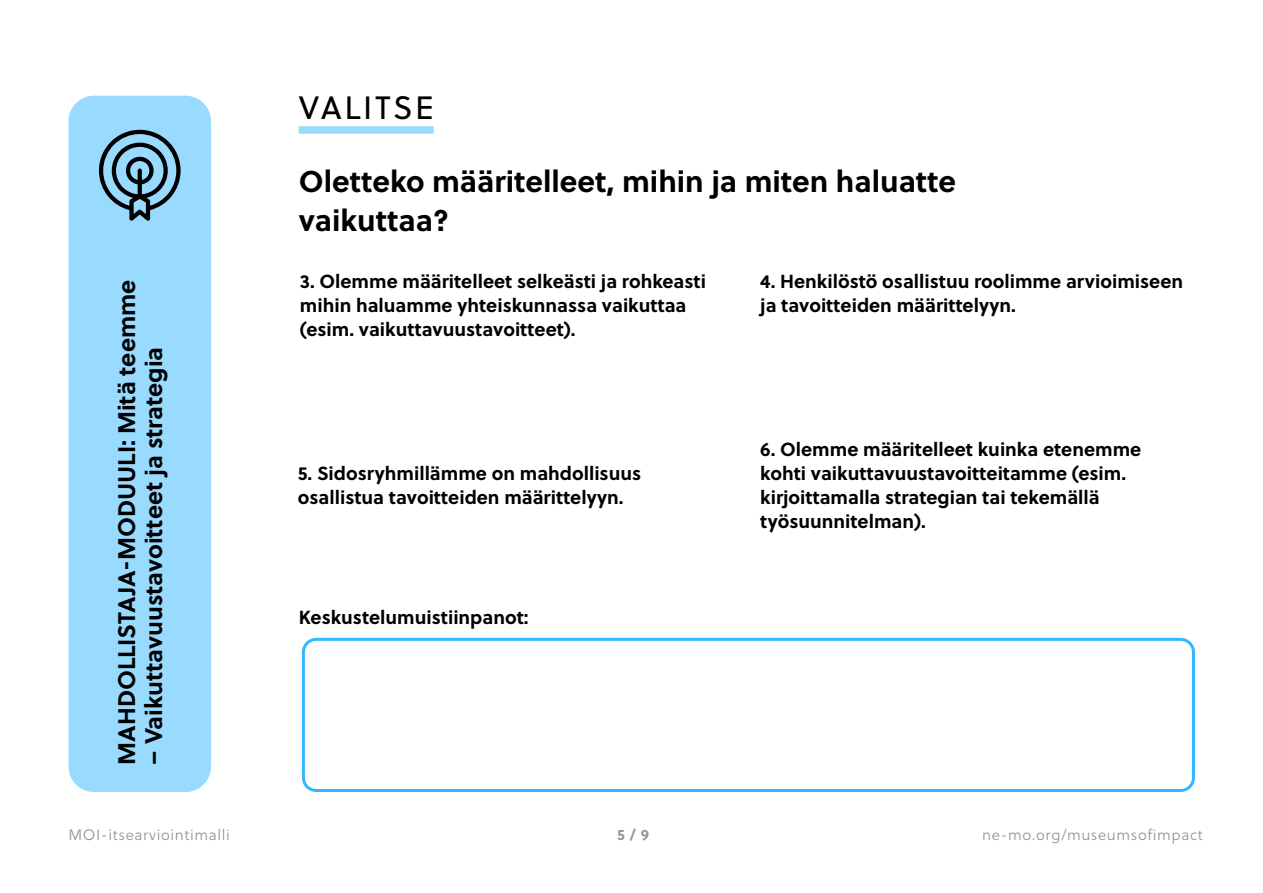
<style>
.page{position:relative;width:1263px;height:893px;background:#fff}
.page>*{position:absolute;margin:0;border:0;box-sizing:border-box;transform-origin:0 0}
.subheader_enabler{font:32.25px "Soleil";letter-spacing:.075em;color:#000}
.question_no_underline{font:700 30px/39px "Soleil";color:#000}
.t1{font:700 24px "Soleil";color:#000}
.statements{font:700 18.9px/24px "Soleil";color:#000}
.t2{font:15px "Soleil Lt";letter-spacing:.04em;color:#949494}
.t3{font:700 15px "Soleil";color:#949494}
</style>
<div class="page">
<div style="left:68px;top:96px;width:143px;height:696px;background:#99dbff;border-radius:26px"></div>
<svg style="left:99px;top:130px;width:82px;height:91px"></svg>
<div style="left:299px;top:126px;width:135px;height:8px;background:#99dbff"></div>
<div style="left:302px;top:638px;width:893px;height:154px;border:3px solid #33b7ff;border-radius:13px"></div>
<p class="subheader_enabler" style="left:299px;top:85px;width:136px">VALITSE</p>
<p class="t1" style="left:108px;top:765px;width:487px;rotate:-90deg">MAHDOLLISTAJA-MODUULI: Mitä teemme</p>
<p class="t1" style="left:135px;top:765px;width:419px;rotate:-90deg">– Vaikuttavuustavoitteet ja strategia</p>
<h3 class="question_no_underline" style="left:299px;top:160px;width:659px">Oletteko määritelleet, mihin ja miten haluatte vaikuttaa?</h3>
<p class="statements" style="left:300px;top:268px;width:408px">3. Olemme määritelleet selkeästi ja rohkeasti mihin haluamme yhteiskunnassa vaikuttaa (esim. vaikuttavuustavoitteet).</p>
<p class="statements" style="left:760px;top:268px;width:424px">4. Henkilöstö osallistuu roolimme arvioimiseen ja tavoitteiden määrittelyyn.</p>
<p class="statements" style="left:298px;top:460px;width:345px">5. Sidosryhmillämme on mahdollisuus osallistua tavoitteiden määrittelyyn.</p>
<p class="statements" style="left:299px;top:604px;width:231px">Keskustelumuistiinpanot:</p>
<p class="statements" style="left:760px;top:436px;width:383px">6. Olemme määritelleet kuinka etenemme kohti vaikuttavuustavoitteitamme (esim. kirjoittamalla strategian tai tekemällä työsuunnitelman).</p>
<p class="t2" style="left:68px;top:824px;width:163px">MOI-itsearviointimalli</p>
<p class="t3" style="left:617px;top:823px;width:34px">5 / 9</p>
<p class="t2" style="left:982px;top:824px;width:222px">ne-mo.org/museumsofimpact</p>
</div>
